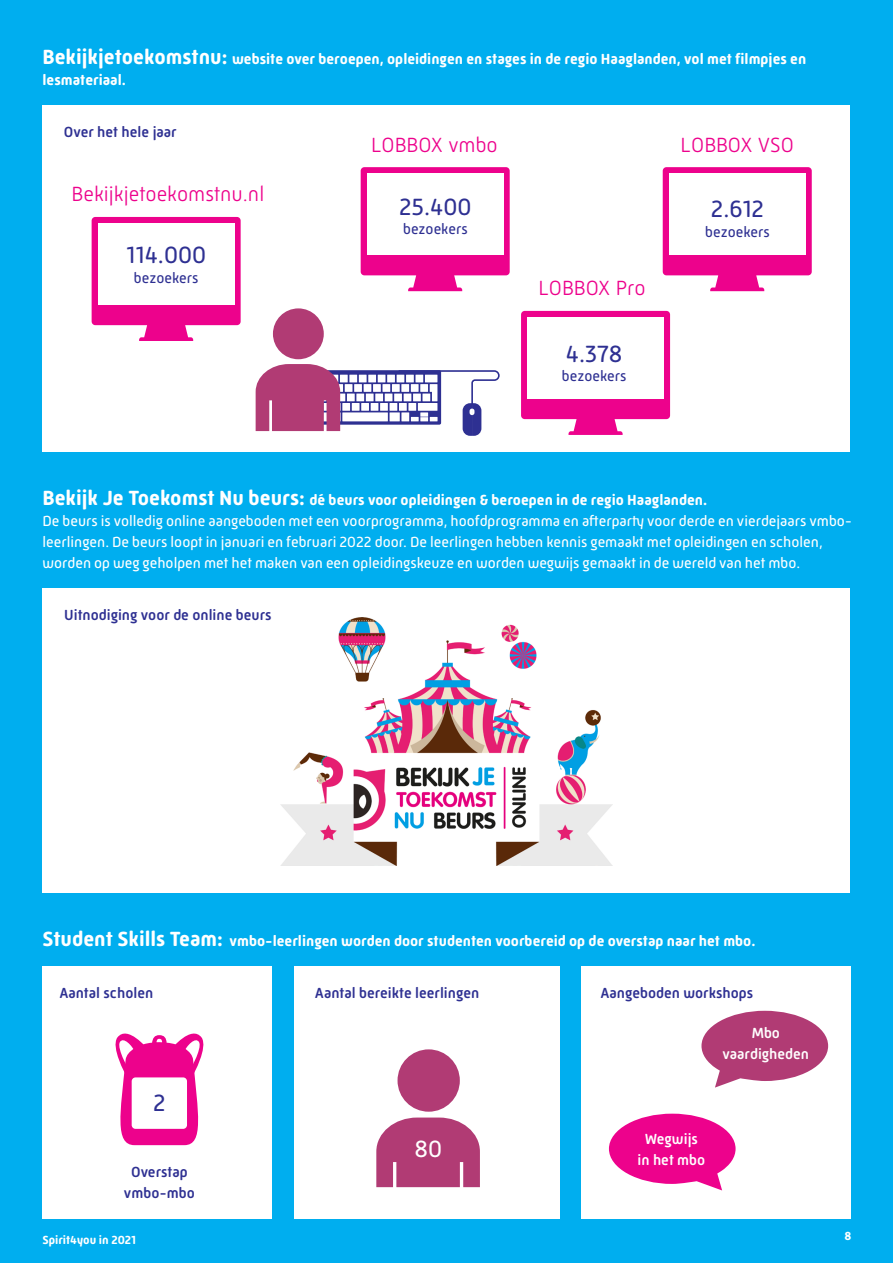
<style>
.page{position:relative;width:893px;height:1263px;background:#00aeef}
.page>*{position:absolute;margin:0;border:0;box-sizing:border-box;transform-origin:0 0}
.cijfer_blauw_16_pt{font:24px "Mic 32 New Rounded";color:#2e3092}
.cijfer_wit_16_pt{font:24px "Mic 32 New Rounded";color:#fff}
.t1{font:300 21px "Mic 32 New Rounded";color:#ed028c}
.t2{font:15px/21px "Mic 32 New Rounded";color:#fff}
.t3{font:700 15px/21px "Mic 32 New Rounded";color:#fff}
.t4{font:500 15px "Mic 32 New Rounded";color:#2e3092}
.t5{font:15px "Mic 32 New Rounded";color:#2e3092}
.t6{font:500 15px "Mic 32 New Rounded";color:#fff}
.t7{font:700 12px "Mic 32 New Rounded";color:#fff}
.s1{font-size:21px}
</style>
<div class="page">
<div style="left:43px;top:106px;width:807px;height:346px;background:#fff"></div>
<div style="left:43px;top:589px;width:807px;height:304px;background:#fff"></div>
<div style="left:581px;top:967px;width:269px;height:252px;background:#fff"></div>
<div style="left:43px;top:967px;width:229px;height:252px;background:#fff"></div>
<div style="left:294px;top:967px;width:266px;height:252px;background:#fff"></div>
<img style="left:280px;top:617px;width:333px;height:249px">
<svg style="left:361px;top:167px;width:149px;height:124px"></svg>
<div style="left:367px;top:173px;width:137px;height:82px;background:#fff"></div>
<svg style="left:521px;top:311px;width:149px;height:124px"></svg>
<div style="left:527px;top:317px;width:137px;height:82px;background:#fff"></div>
<svg style="left:663px;top:167px;width:149px;height:124px"></svg>
<div style="left:669px;top:173px;width:137px;height:82px;background:#fff"></div>
<svg style="left:299px;top:370px;width:142px;height:55px"></svg>
<div style="left:390px;top:412px;width:10px;height:9px;background:#fff"></div>
<div style="left:342px;top:412px;width:46px;height:9px;background:#fff"></div>
<div style="left:342px;top:403px;width:8px;height:8px;background:#fff"></div>
<div style="left:352px;top:403px;width:8px;height:8px;background:#fff"></div>
<div style="left:361px;top:403px;width:8px;height:8px;background:#fff"></div>
<div style="left:371px;top:403px;width:7px;height:8px;background:#fff"></div>
<div style="left:380px;top:403px;width:8px;height:8px;background:#fff"></div>
<div style="left:390px;top:403px;width:7px;height:8px;background:#fff"></div>
<svg style="left:337px;top:394px;width:8px;height:7px"></svg>
<div style="left:347px;top:394px;width:8px;height:7px;background:#fff"></div>
<div style="left:356px;top:394px;width:8px;height:7px;background:#fff"></div>
<div style="left:366px;top:394px;width:8px;height:7px;background:#fff"></div>
<div style="left:375px;top:394px;width:8px;height:7px;background:#fff"></div>
<div style="left:385px;top:394px;width:7px;height:7px;background:#fff"></div>
<div style="left:394px;top:394px;width:8px;height:7px;background:#fff"></div>
<svg style="left:335px;top:384px;width:8px;height:8px"></svg>
<div style="left:345px;top:384px;width:7px;height:8px;background:#fff"></div>
<div style="left:354px;top:384px;width:8px;height:8px;background:#fff"></div>
<div style="left:364px;top:384px;width:7px;height:8px;background:#fff"></div>
<div style="left:373px;top:384px;width:8px;height:8px;background:#fff"></div>
<div style="left:382px;top:384px;width:8px;height:8px;background:#fff"></div>
<div style="left:392px;top:384px;width:8px;height:8px;background:#fff"></div>
<div style="left:340px;top:375px;width:8px;height:7px;background:#fff"></div>
<div style="left:349px;top:375px;width:8px;height:7px;background:#fff"></div>
<div style="left:359px;top:375px;width:8px;height:7px;background:#fff"></div>
<div style="left:368px;top:375px;width:8px;height:7px;background:#fff"></div>
<div style="left:378px;top:375px;width:7px;height:7px;background:#fff"></div>
<div style="left:387px;top:375px;width:8px;height:7px;background:#fff"></div>
<div style="left:397px;top:375px;width:7px;height:7px;background:#fff"></div>
<svg style="left:399px;top:370px;width:101px;height:66px"></svg>
<div style="left:273px;top:308px;width:51px;height:51px;background:#b13b74;border-radius:50%"></div>
<svg style="left:256px;top:364px;width:84px;height:67px;background:#b54b80"></svg>
<svg style="left:92px;top:217px;width:149px;height:124px"></svg>
<div style="left:98px;top:223px;width:137px;height:82px;background:#fff"></div>
<svg style="left:115px;top:1033px;width:89px;height:112px"></svg>
<div style="left:398px;top:1049px;width:62px;height:63px;background:#b13b74;border-radius:50%"></div>
<svg style="left:376px;top:1117px;width:104px;height:70px;background:#ba5184"></svg>
<svg style="left:701px;top:1011px;width:127px;height:76px"></svg>
<svg style="left:609px;top:1114px;width:127px;height:76px"></svg>
<p class="t3" style="left:43px;top:48px;width:765px"><span class="s1">Bekijkjetoekomstnu:</span> website over beroepen, opleidingen en stages in de regio Haaglanden, vol met filmpjes en lesmateriaal.</p>
<p class="t4" style="left:64px;top:123px;width:114px">Over het hele jaar</p>
<p class="t1" style="left:72px;top:182px;width:194px">Bekijkjetoekomstnu.nl</p>
<p class="cijfer_blauw_16_pt" style="left:126px;top:241px;width:81px">114.000</p>
<p class="t5" style="left:134px;top:269px;width:66px">bezoekers</p>
<p class="t1" style="left:371px;top:133px;width:128px">LOBBOX vmbo</p>
<p class="cijfer_blauw_16_pt" style="left:399px;top:193px;width:74px">25.400</p>
<p class="t5" style="left:403px;top:221px;width:66px">bezoekers</p>
<p class="t1" style="left:538px;top:276px;width:109px">LOBBOX Pro</p>
<p class="cijfer_blauw_16_pt" style="left:566px;top:340px;width:58px">4.378</p>
<p class="t5" style="left:562px;top:367px;width:66px">bezoekers</p>
<p class="t1" style="left:681px;top:133px;width:115px">LOBBOX VSO</p>
<p class="cijfer_blauw_16_pt" style="left:711px;top:195px;width:55px">2.612</p>
<p class="t5" style="left:705px;top:223px;width:66px">bezoekers</p>
<p class="t3" style="left:43px;top:489px;width:666px"><span class="s1">Bekijk Je Toekomst Nu beurs:</span> dé beurs voor opleidingen &amp; beroepen in de regio Haaglanden.</p>
<p class="t2" style="left:43px;top:510px;width:811px">De beurs is volledig online aangeboden met een voorprogramma, hoofdprogramma en afterparty voor derde en vierdejaars vmbo&shy;leerlingen. De beurs loopt in januari en februari 2022 door. De leerlingen hebben kennis gemaakt met opleidingen en scholen, worden op weg geholpen met het maken van een opleidingskeuze en worden wegwijs gemaakt in de wereld van het mbo.</p>
<p class="t4" style="left:64px;top:606px;width:209px">Uitnodiging voor de online beurs</p>
<p class="t3" style="left:43px;top:930px;width:714px"><span class="s1">Student Skills Team:</span> vmbo-leerlingen worden door studenten voorbereid op de overstap naar het mbo.</p>
<p class="t4" style="left:315px;top:984px;width:166px">Aantal bereikte leerlingen</p>
<p class="t4" style="left:600px;top:984px;width:154px">Aangeboden workshops</p>
<p class="t4" style="left:59px;top:984px;width:95px">Aantal scholen</p>
<p class="cijfer_blauw_16_pt" style="left:153px;top:1089px;width:14px">2</p>
<p class="t4" style="left:131px;top:1163px;width:58px">Overstap</p>
<p class="t4" style="left:124px;top:1184px;width:72px">vmbo-mbo</p>
<p class="cijfer_wit_16_pt" style="left:415px;top:1135px;width:29px">80</p>
<p class="t6" style="left:752px;top:1025px;width:30px">Mbo</p>
<p class="t6" style="left:723px;top:1045px;width:88px">vaardigheden</p>
<p class="t6" style="left:645px;top:1130px;width:55px">Wegwijs</p>
<p class="t6" style="left:637px;top:1151px;width:69px">in het mbo</p>
<p class="t7" style="left:43px;top:1232px;width:95px">Spirit4you in 2021</p>
<p class="t7" style="left:844px;top:1229px;width:8px">8</p>
</div>
